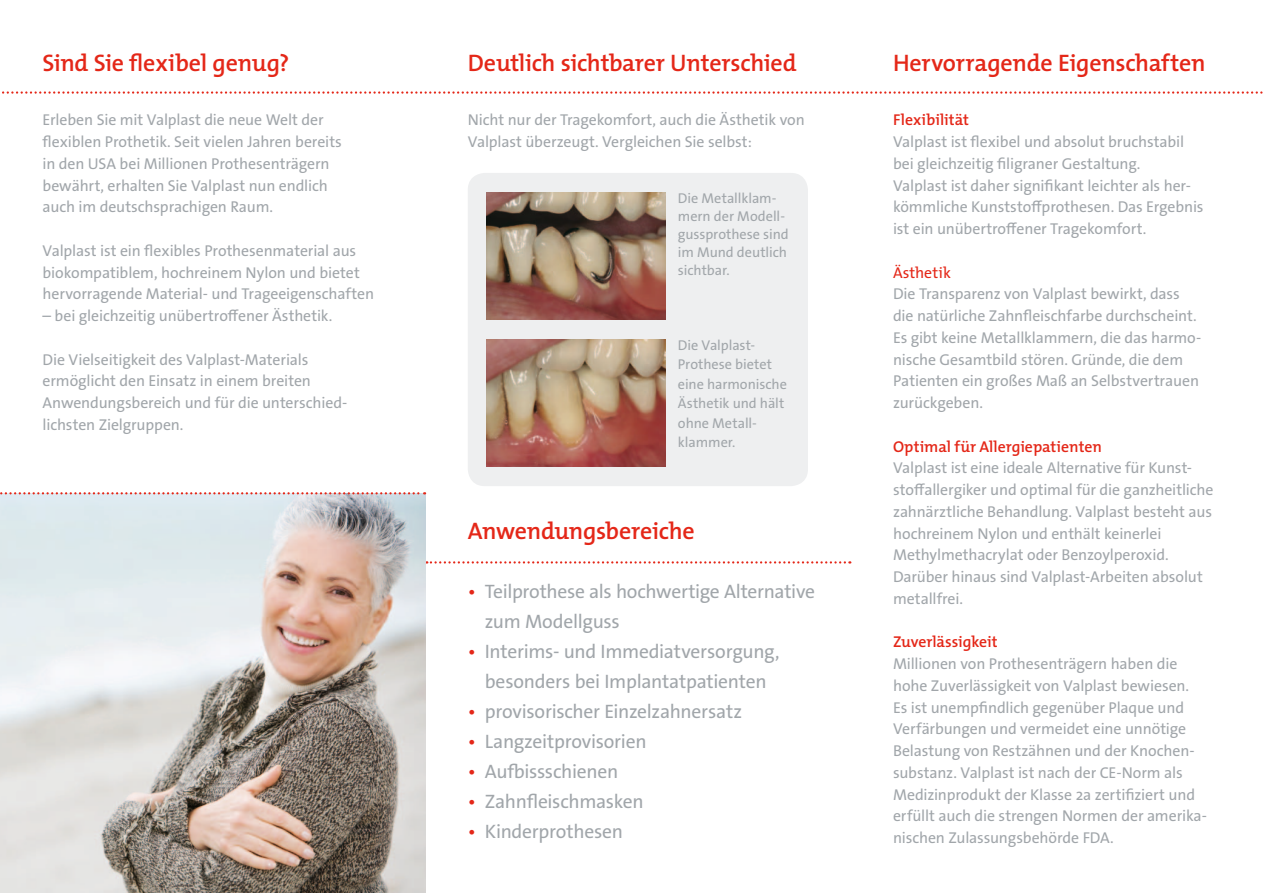
<style>
.page{position:relative;width:1263px;height:893px;background:#fff}
.page>*{position:absolute;margin:0;border:0;box-sizing:border-box;transform-origin:0 0}
.t1{font:600 24px "T Mix";letter-spacing:-.01em;color:#e42718}
.t2{font:19.5px/30px "The Sans Os F";letter-spacing:-.015em;color:#a1a6aa}
.t3{font:15.75px/21.8px "The Sans Os F";letter-spacing:-.005em;color:#a1a6aa}
.t4{font:600 15.75px "T Mix";color:#e42718}
.t5{font:15.75px "T Mix";letter-spacing:.005em;color:#e42718}
.t6{font:14.25px/19.5px "The Sans Os F";color:#a1a6aa}
.s1{color:#e42718}
</style>
<div class="page">
<svg style="left:2px;top:91px;width:1261px;height:3px"></svg>
<svg style="left:426px;top:561px;width:424px;height:3px"></svg>
<div style="left:468px;top:173px;width:340px;height:313px;background:#eeeff0;border-radius:17px"></div>
<img style="left:486px;top:339px;width:179px;height:128px">
<img style="left:486px;top:192px;width:179px;height:128px">
<img style="left:0;top:494px;width:425px;height:399px">
<svg style="left:0;top:492px;width:425px;height:2px"></svg>
<p class="t1" style="left:43px;top:42px;width:248px">Sind Sie flexibel genug?</p>
<p class="t1" style="left:468px;top:42px;width:330px">Deutlich sichtbarer Unterschied</p>
<p class="t3" style="left:468px;top:109px;width:338px">Nicht nur der Tragekomfort, auch die Ästhetik von<br>Valplast überzeugt. Vergleichen Sie selbst:</p>
<p class="t3" style="left:43px;top:109px;width:301px">Erleben Sie mit Valplast die neue Welt der flexiblen Prothetik. Seit vielen Jahren bereits in den USA bei Millionen Prothesenträgern bewährt, erhalten Sie Valplast nun endlich auch im deutschsprachigen Raum.</p>
<p class="t3" style="left:43px;top:240px;width:333px">Valplast ist ein flexibles Prothesenmaterial aus biokompatiblem, hochreinem Nylon und bietet hervorragende Material- und Trageeigenschaften</p>
<p class="t3" style="left:43px;top:305px;width:291px">– bei gleichzeitig unübertroffener Ästhetik.</p>
<p class="t3" style="left:43px;top:349px;width:306px">Die Vielseitigkeit des Valplast-Materials ermöglicht den Einsatz in einem breiten Anwendungsbereich und für die unterschied&shy;lichsten Zielgruppen.</p>
<p class="t6" style="left:678px;top:189px;width:112px;line-height:18px">Die Metallklam&shy;mern der Modell&shy;gussprothese sind im Mund deutlich sichtbar.</p>
<p class="t6" style="left:678px;top:335px;width:111px">Die Valplast-<br>Prothese bietet eine harmonische<br>Ästhetik und hält ohne Metall&shy;klammer.</p>
<p class="t1" style="left:468px;top:511px;width:228px">Anwendungsbereiche</p>
<p class="t2" style="left:485px;top:576px;width:332px;text-indent:-17px"><span class="s1">•</span> Teilprothese als hochwertige Alternative zum Modellguss</p>
<p class="t2" style="left:468px;top:636px;width:313px;text-align:center"><span class="s1">•</span> Interims- und Immediatversorgung, besonders bei Implantatpatienten</p>
<p class="t2" style="left:468px;top:696px;width:276px"><span class="s1">•</span> provisorischer Einzelzahnersatz</p>
<p class="t2" style="left:468px;top:726px;width:180px"><span class="s1">•</span> Langzeitprovisorien</p>
<p class="t2" style="left:468px;top:756px;width:152px"><span class="s1">•</span> Aufbissschienen</p>
<p class="t2" style="left:468px;top:786px;width:177px"><span class="s1">•</span> Zahnfleischmasken</p>
<p class="t2" style="left:468px;top:816px;width:157px"><span class="s1">•</span> Kinderprothesen</p>
<p class="t1" style="left:893px;top:42px;width:314px">Hervorragende Eigenschaften</p>
<p class="t4" style="left:893px;top:107px;width:77px">Flexibilität</p>
<p class="t3" style="left:893px;top:131px;width:312px">Valplast ist flexibel und absolut bruchstabil bei gleichzeitig filigraner Gestaltung.<br>Valplast ist daher signifikant leichter als her&shy;kömmliche Kunststoffprothesen. Das Ergebnis ist ein unübertroffener Tragekomfort.</p>
<p class="t5" style="left:893px;top:259px;width:59px">Ästhetik</p>
<p class="t3" style="left:893px;top:283px;width:310px">Die Transparenz von Valplast bewirkt, dass die natürliche Zahnfleischfarbe durchscheint.<br>Es gibt keine Metallklammern, die das harmo&shy;nische Gesamtbild stören. Gründe, die dem Patienten ein großes Maß an Selbstvertrauen zurückgeben.</p>
<p class="t4" style="left:893px;top:433px;width:210px">Optimal für Allergiepatienten</p>
<p class="t3" style="left:893px;top:457px;width:322px">Valplast ist eine ideale Alternative für Kunst&shy;stoffallergiker und optimal für die ganzheitliche zahnärztliche Behandlung. Valplast besteht aus hochreinem Nylon und enthält keinerlei Methylmethacrylat oder Benzoylperoxid.<br>Darüber hinaus sind Valplast-Arbeiten absolut metallfrei.</p>
<p class="t4" style="left:893px;top:629px;width:106px">Zuverlässigkeit</p>
<p class="t3" style="left:893px;top:653px;width:315px">Millionen von Prothesenträgern haben die hohe Zuverlässigkeit von Valplast bewiesen.<br>Es ist unempfindlich gegenüber Plaque und Verfärbungen und vermeidet eine unnötige Belastung von Restzähnen und der Knochen&shy;substanz. Valplast ist nach der CE-Norm als Medizinprodukt der Klasse 2a zertifiziert und erfüllt auch die strengen Normen der amerika&shy;nischen Zulassungsbehörde FDA.</p>
</div>
